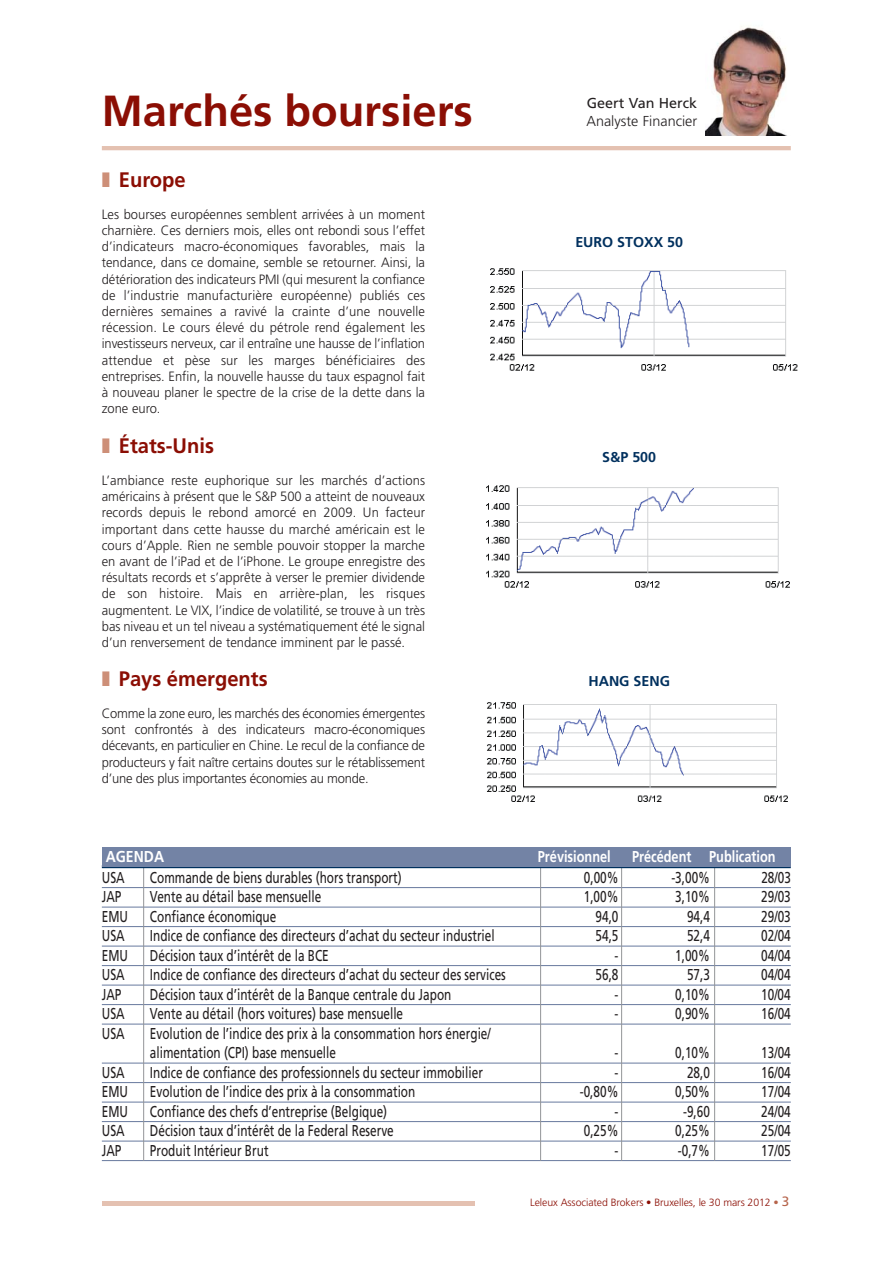
<style>
.page{position:relative;width:893px;height:1263px;background:#fff}
.page>*{position:absolute;margin:0;border:0;box-sizing:border-box;transform-origin:0 0}
.t1{font:700 43.5px "Frutiger";color:#8b0e04}
.t2{font:700 21px "Frutiger";color:#8b0e04;scale:.96 1}
.t3{font:15.75px/19.5px "Frutiger";color:#231f20;scale:.75 1}
.t4{font:700 15.75px "Frutiger";color:#fff;scale:.81 1}
.t5{font:700 15.75px "Frutiger";color:#fff;scale:.89 1}
.t6{font:300 14.4px "Frutiger";color:#231f20}
.t7{font:14.4px "Frutiger";color:#231f20}
.t8{font:700 14.25px "Frutiger";color:#00305e}
.t9{font:300 13.5px/16.2px "Frutiger";color:#231f20;text-align:justify;scale:.96 1}
.t10{font:300 10.5px "Frutiger";letter-spacing:-.005em;color:#8b0e04}
.s1{color:#cd8f78}
.s2{color:#b6644b}
.s3{font-weight:400;font-size:13.5px;color:#b6644b}
</style>
<div class="page">
<hr style="left:102px;top:1201px;width:689px;height:4px;background:#e4c1b1">
<div style="left:476px;top:1194px;width:315px;height:24px;background:#fff"></div>
<hr style="left:102px;top:887px;width:689px;height:1px;background:#687a9e">
<hr style="left:102px;top:907px;width:689px;height:1px;background:#687a9e">
<hr style="left:102px;top:926px;width:689px;height:1px;background:#687a9e">
<hr style="left:102px;top:946px;width:689px;height:1px;background:#687a9e">
<hr style="left:102px;top:965px;width:689px;height:1px;background:#687a9e">
<hr style="left:102px;top:985px;width:689px;height:1px;background:#687a9e">
<hr style="left:102px;top:1004px;width:689px;height:1px;background:#687a9e">
<hr style="left:102px;top:1024px;width:689px;height:1px;background:#687a9e">
<hr style="left:102px;top:1063px;width:689px;height:1px;background:#687a9e">
<hr style="left:102px;top:1082px;width:689px;height:1px;background:#687a9e">
<hr style="left:102px;top:1102px;width:689px;height:1px;background:#687a9e">
<hr style="left:102px;top:1121px;width:689px;height:1px;background:#687a9e">
<hr style="left:102px;top:1141px;width:689px;height:1px;background:#687a9e">
<hr style="left:102px;top:1160px;width:689px;height:1px;background:#687a9e">
<hr style="left:143px;top:867px;width:1px;height:294px;background:#939598">
<hr style="left:714px;top:867px;width:1px;height:294px;background:#939598">
<hr style="left:621px;top:867px;width:1px;height:294px;background:#939598">
<hr style="left:540px;top:867px;width:1px;height:294px;background:#939598">
<hr style="left:102px;top:865px;width:689px;height:3px;background:#00305e">
<div style="left:102px;top:847px;width:689px;height:20px;background:#7383a5"></div>
<img style="left:706px;top:26px;width:81px;height:109px">
<hr style="left:102px;top:146px;width:689px;height:4px;background:#e4c1b1">
<img style="left:487px;top:702px;width:301px;height:100px">
<img style="left:490px;top:268px;width:308px;height:103px">
<img style="left:486px;top:485px;width:304px;height:103px">
<h1 class="t1" style="left:102px;top:93px;width:372px">Marchés boursiers</h1>
<h2 class="t2" style="left:102px;top:171px;width:89px"><span class="s1">❚</span> Europe</h2>
<p class="t9" style="left:102px;top:207px;width:338px">Les bourses européennes semblent arrivées à un moment charnière. Ces derniers mois, elles ont rebondi sous l’effet d’indicateurs macro-économiques favorables, mais la tendance, dans ce domaine, semble se retourner. Ainsi, la détérioration des indicateurs PMI (qui mesurent la confiance de l’industrie manufacturière européenne) publiés ces dernières semaines a ravivé la crainte d’une nouvelle récession. Le cours élevé du pétrole rend également les investisseurs nerveux, car il entraîne une hausse de l’inflation attendue et pèse sur les marges bénéficiaires des entreprises. Enfin, la nouvelle hausse du taux espagnol fait à nouveau planer le spectre de la crise de la dette dans la zone euro.</p>
<h2 class="t2" style="left:102px;top:437px;width:118px"><span class="s1">❚</span> États-Unis</h2>
<p class="t9" style="left:102px;top:473px;width:338px">L’ambiance reste euphorique sur les marchés d’actions américains à présent que le S&amp;P 500 a atteint de nouveaux records depuis le rebond amorcé en 2009. Un facteur important dans cette hausse du marché américain est le cours d’Apple. Rien ne semble pouvoir stopper la marche en avant de l’iPad et de l’iPhone. Le groupe enregistre des résultats records et s’apprête à verser le premier dividende de son histoire. Mais en arrière-plan, les risques augmentent. Le VIX, l’indice de volatilité, se trouve à un très bas niveau et un tel niveau a systématiquement été le signal d’un renversement de tendance imminent par le passé.</p>
<h2 class="t2" style="left:102px;top:670px;width:174px"><span class="s1">❚</span> Pays émergents</h2>
<p class="t9" style="left:102px;top:706px;width:338px">Comme la zone euro, les marchés des économies émergentes sont confrontés à des indicateurs macro-économiques décevants, en particulier en Chine. Le recul de la confiance de producteurs y fait naître certains doutes sur le rétablissement d’une des plus importantes économies au monde.</p>
<p class="t7" style="left:587px;top:97px;width:112px">Geert Van Herck</p>
<p class="t6" style="left:586px;top:115px;width:112px">Analyste Financier</p>
<p class="t8" style="left:575px;top:237px;width:109px">EURO STOXX 50</p>
<p class="t8" style="left:602px;top:451px;width:55px">S&amp;P 500</p>
<p class="t8" style="left:588px;top:675px;width:83px">HANG SENG</p>
<p class="t5" style="left:106px;top:850px;width:67px">AGENDA</p>
<p class="t4" style="left:538px;top:850px;width:92px">Prévisionnel</p>
<p class="t4" style="left:632px;top:850px;width:179px">Précédent Publication</p>
<p class="t3" style="left:102px;top:869px;width:32px">USA</p>
<p class="t3" style="left:150px;top:869px;width:337px">Commande de biens durables (hors transport)</p>
<p class="t3" style="left:584px;top:869px;width:48px">0,00%</p>
<p class="t3" style="left:671px;top:869px;width:53px">-3,00%</p>
<p class="t3" style="left:761px;top:869px;width:41px">28/03</p>
<p class="t3" style="left:102px;top:888px;width:28px">JAP</p>
<p class="t3" style="left:150px;top:888px;width:230px">Vente au détail base mensuelle</p>
<p class="t3" style="left:584px;top:888px;width:48px">1,00%</p>
<p class="t3" style="left:675px;top:888px;width:48px">3,10%</p>
<p class="t3" style="left:761px;top:888px;width:41px">29/03</p>
<p class="t3" style="left:102px;top:908px;width:36px">EMU</p>
<p class="t3" style="left:150px;top:908px;width:170px">Confiance économique</p>
<p class="t3" style="left:595px;top:908px;width:32px">94,0</p>
<p class="t3" style="left:687px;top:908px;width:32px">94,4</p>
<p class="t3" style="left:761px;top:908px;width:41px">29/03</p>
<p class="t3" style="left:102px;top:927px;width:32px">USA</p>
<p class="t3" style="left:150px;top:927px;width:461px">Indice de confiance des directeurs d’achat du secteur industriel</p>
<p class="t3" style="left:595px;top:927px;width:32px">54,5</p>
<p class="t3" style="left:687px;top:927px;width:32px">52,4</p>
<p class="t3" style="left:761px;top:927px;width:41px">02/04</p>
<p class="t3" style="left:102px;top:947px;width:36px">EMU</p>
<p class="t3" style="left:150px;top:947px;width:240px">Décision taux d’intérêt de la BCE</p>
<p class="t3" style="left:615px;top:947px;width:7px">-</p>
<p class="t3" style="left:675px;top:947px;width:48px">1,00%</p>
<p class="t3" style="left:761px;top:947px;width:41px">04/04</p>
<p class="t3" style="left:102px;top:966px;width:32px">USA</p>
<p class="t3" style="left:150px;top:966px;width:476px">Indice de confiance des directeurs d’achat du secteur des services</p>
<p class="t3" style="left:595px;top:966px;width:32px">56,8</p>
<p class="t3" style="left:687px;top:966px;width:32px">57,3</p>
<p class="t3" style="left:761px;top:966px;width:41px">04/04</p>
<p class="t3" style="left:102px;top:986px;width:28px">JAP</p>
<p class="t3" style="left:150px;top:986px;width:403px">Décision taux d’intérêt de la Banque centrale du Japon</p>
<p class="t3" style="left:614px;top:986px;width:7px">-</p>
<p class="t3" style="left:675px;top:986px;width:48px">0,10%</p>
<p class="t3" style="left:761px;top:986px;width:41px">10/04</p>
<p class="t3" style="left:102px;top:1005px;width:32px">USA</p>
<p class="t3" style="left:150px;top:1005px;width:339px">Vente au détail (hors voitures) base mensuelle</p>
<p class="t3" style="left:615px;top:1005px;width:7px">-</p>
<p class="t3" style="left:675px;top:1005px;width:48px">0,90%</p>
<p class="t3" style="left:761px;top:1005px;width:41px">16/04</p>
<p class="t3" style="left:102px;top:1025px;width:32px">USA</p>
<p class="t3" style="left:150px;top:1025px;width:456px">Evolution de l’indice des prix à la consommation hors énergie/ alimentation (CPI) base mensuelle</p>
<p class="t3" style="left:614px;top:1044px;width:7px">-</p>
<p class="t3" style="left:675px;top:1044px;width:48px">0,10%</p>
<p class="t3" style="left:761px;top:1044px;width:41px">13/04</p>
<p class="t3" style="left:102px;top:1064px;width:32px">USA</p>
<p class="t3" style="left:150px;top:1064px;width:445px">Indice de confiance des professionnels du secteur immobilier</p>
<p class="t3" style="left:615px;top:1064px;width:7px">-</p>
<p class="t3" style="left:687px;top:1064px;width:32px">28,0</p>
<p class="t3" style="left:761px;top:1064px;width:41px">16/04</p>
<p class="t3" style="left:102px;top:1083px;width:36px">EMU</p>
<p class="t3" style="left:150px;top:1083px;width:355px">Evolution de l’indice des prix à la consommation</p>
<p class="t3" style="left:580px;top:1083px;width:53px">-0,80%</p>
<p class="t3" style="left:675px;top:1083px;width:48px">0,50%</p>
<p class="t3" style="left:761px;top:1083px;width:41px">17/04</p>
<p class="t3" style="left:102px;top:1103px;width:36px">EMU</p>
<p class="t3" style="left:150px;top:1103px;width:318px">Confiance des chefs d’entreprise (Belgique)</p>
<p class="t3" style="left:614px;top:1103px;width:7px">-</p>
<p class="t3" style="left:683px;top:1103px;width:37px">-9,60</p>
<p class="t3" style="left:761px;top:1103px;width:41px">24/04</p>
<p class="t3" style="left:102px;top:1122px;width:32px">USA</p>
<p class="t3" style="left:150px;top:1122px;width:327px">Décision taux d’intérêt de la Federal Reserve</p>
<p class="t3" style="left:584px;top:1122px;width:48px">0,25%</p>
<p class="t3" style="left:675px;top:1122px;width:48px">0,25%</p>
<p class="t3" style="left:761px;top:1122px;width:41px">25/04</p>
<p class="t3" style="left:102px;top:1142px;width:28px">JAP</p>
<p class="t3" style="left:150px;top:1142px;width:160px">Produit Intérieur Brut</p>
<p class="t3" style="left:615px;top:1142px;width:7px">-</p>
<p class="t3" style="left:678px;top:1142px;width:44px">-0,7%</p>
<p class="t3" style="left:761px;top:1142px;width:41px">17/05</p>
<p class="t10" style="left:530px;top:1198px;width:261px">Leleux Associated Brokers • Bruxelles, le 30 mars 2012 <span class="s2">•</span> <span class="s3">3</span></p>
</div>
